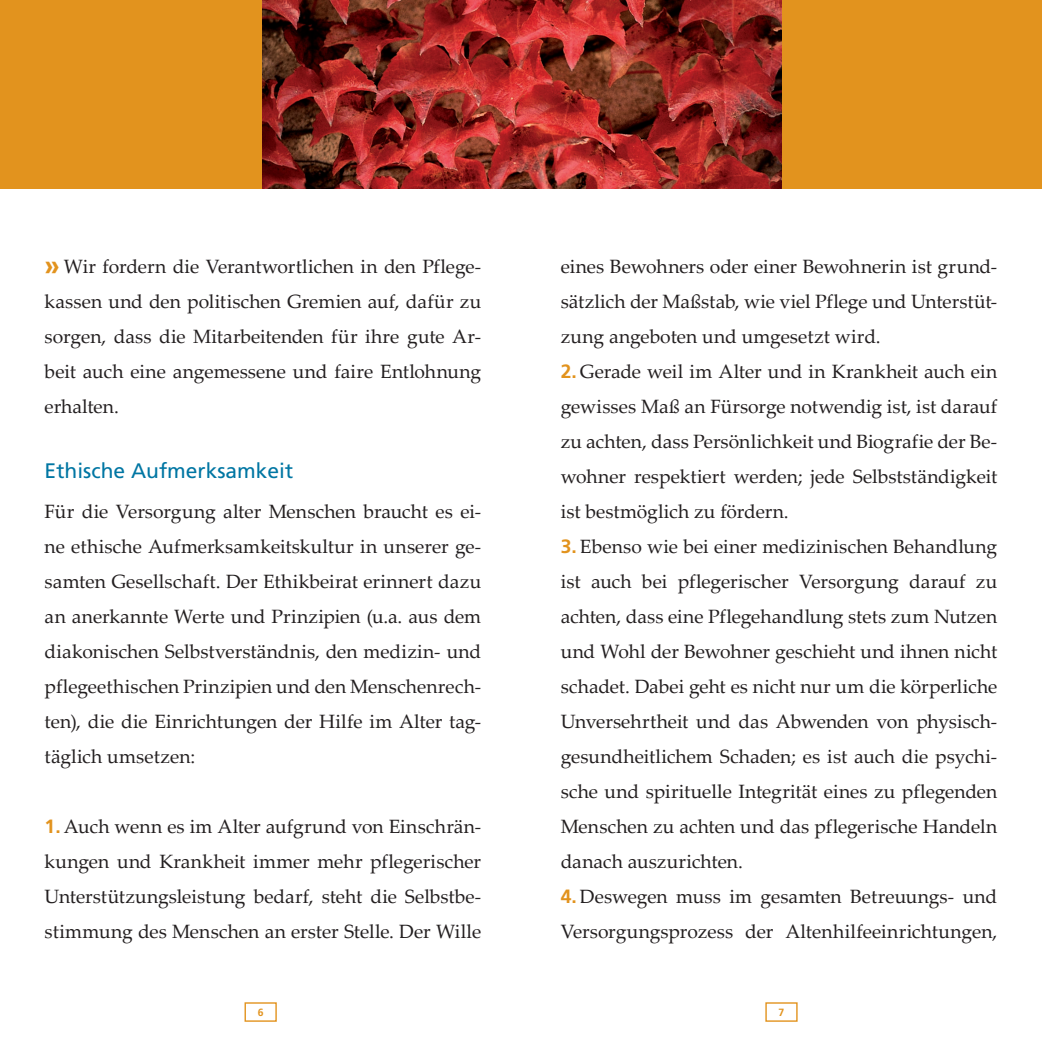
<style>
.page{position:relative;width:1042px;height:1042px;background:#fff}
.page>*{position:absolute;margin:0;border:0;box-sizing:border-box;transform-origin:0 0}
.t1{font:21px "Frutiger";color:#0076a3}
.t2{font:19.25px/35px "Palatino Linotype";color:#231f20;text-align:justify}
.t3{font:700 10.5px "Frutiger";color:#e2931e}
.s1{font-family:"Frutiger";font-weight:700;font-size:28px;color:#e2931e}
.s2{font-family:"Frutiger";font-weight:700;color:#e2931e}
</style>
<div class="page">
<div style="left:765px;top:1002px;width:32px;height:20px;border:1px solid #e2931e"></div>
<div style="left:244px;top:1002px;width:33px;height:20px;border:1px solid #e2931e"></div>
<div style="left:0;top:0;width:1042px;height:189px;background:#e2931e"></div>
<img style="left:263px;top:0;width:518px;height:189px">
<p class="t2" style="left:45px;top:248px;width:438px"><span class="s1">»</span> Wir fordern die Verantwortlichen in den Pflege&shy;kassen und den politischen Gremien auf, dafür zu sorgen, dass die Mitarbeitenden für ihre gute Ar&shy;beit auch eine angemessene und faire Entlohnung erhalten.</p>
<p class="t1" style="left:45px;top:458px;width:250px">Ethische Aufmerksamkeit</p>
<p class="t2" style="left:45px;top:493px;width:438px">Für die Versorgung alter Menschen braucht es ei&shy;ne ethische Aufmerksamkeitskultur in unserer ge&shy;samten Gesellschaft. Der Ethikbeirat erinnert dazu an anerkannte Werte und Prinzipien (u.a. aus dem diakonischen Selbstverständnis, den medizin- und pflegeethischen Prinzipien und den Menschenrech&shy;ten), die die Einrichtungen der Hilfe im Alter tag&shy;täglich umsetzen:</p>
<p class="t2" style="left:45px;top:808px;width:438px"><span class="s2">1.</span> Auch wenn es im Alter aufgrund von Einschrän&shy;kungen und Krankheit immer mehr pflegerischer Unterstützungsleistung bedarf, steht die Selbstbe&shy;stimmung des Menschen an erster Stelle. Der Wille</p>
<p class="t2" style="left:561px;top:248px;width:438px">eines Bewohners oder einer Bewohnerin ist grund&shy;sätzlich der Maßstab, wie viel Pflege und Unterstüt&shy;zung angeboten und umgesetzt wird.</p>
<p class="t2" style="left:561px;top:353px;width:438px"><span class="s2">2.</span> Gerade weil im Alter und in Krankheit auch ein gewisses Maß an Fürsorge notwendig ist, ist darauf zu achten, dass Persönlichkeit und Biografie der Be&shy;wohner respektiert werden; jede Selbstständigkeit ist bestmöglich zu fördern.</p>
<p class="t2" style="left:561px;top:528px;width:438px"><span class="s2">3.</span> Ebenso wie bei einer medizinischen Behandlung ist auch bei pflegerischer Versorgung darauf zu achten, dass eine Pflegehandlung stets zum Nutzen und Wohl der Bewohner geschieht und ihnen nicht schadet. Dabei geht es nicht nur um die körperliche Unversehrtheit und das Abwenden von physisch&shy;gesundheitlichem Schaden; es ist auch die psychi&shy;sche und spirituelle Integrität eines zu pflegenden Menschen zu achten und das pflegerische Handeln danach auszurichten.</p>
<p class="t2" style="left:561px;top:878px;width:438px"><span class="s2">4.</span> Deswegen muss im gesamten Betreuungs- und<br>Versorgungsprozess der Altenhilfeeinrichtungen,</p>
<p class="t3" style="left:258px;top:1006px;width:7px">6</p>
<p class="t3" style="left:778px;top:1006px;width:7px">7</p>
</div>
